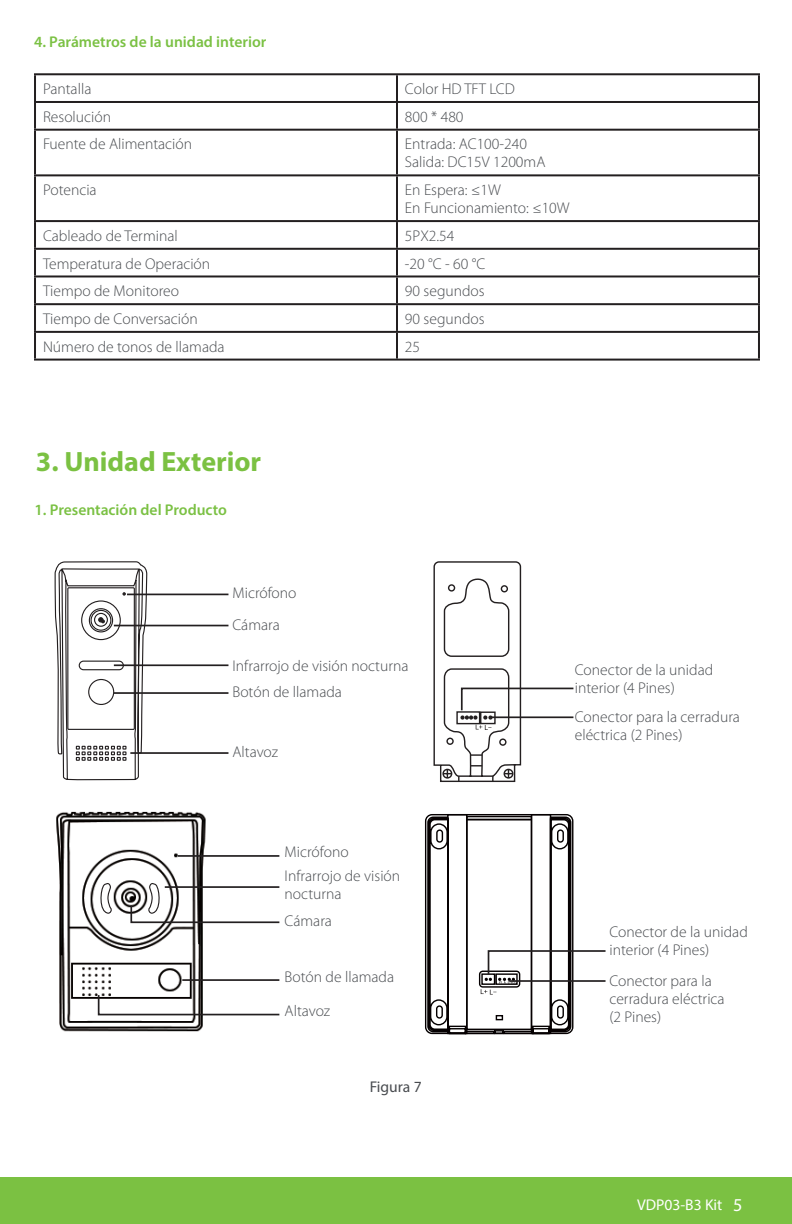
<style>
.page{position:relative;width:792px;height:1224px;background:#fff}
.page>*{position:absolute;margin:0;border:0;box-sizing:border-box;transform-origin:0 0}
.t1{font:700 28px "Myriad Pro";color:#7bc142}
.t2{font:300 15.6px/18px "Myriad Pro";color:#484b4f}
.t3{font:600 15.6px "Myriad Pro";color:#7bc144}
.t4{font:15.6px "Myriad Pro";color:#fff}
.t5{font:15.6px "Myriad Pro";color:#484b4f}
.s1{font-size:18.2px}
</style>
<div class="page">
<div style="left:0;top:1178px;width:792px;height:46px;background:#7bc142"></div>
<hr style="left:34px;top:73px;width:363px;height:2px;background:#231f20">
<hr style="left:34px;top:75px;width:2px;height:26px;background:#231f20">
<hr style="left:397px;top:73px;width:363px;height:2px;background:#231f20">
<hr style="left:396px;top:75px;width:2px;height:26px;background:#231f20">
<hr style="left:758px;top:75px;width:2px;height:26px;background:#231f20">
<hr style="left:34px;top:101px;width:363px;height:2px;background:#231f20">
<hr style="left:34px;top:103px;width:2px;height:26px;background:#231f20">
<hr style="left:397px;top:101px;width:363px;height:2px;background:#231f20">
<hr style="left:396px;top:103px;width:2px;height:26px;background:#231f20">
<hr style="left:758px;top:103px;width:2px;height:26px;background:#231f20">
<hr style="left:34px;top:129px;width:363px;height:2px;background:#231f20">
<hr style="left:34px;top:131px;width:2px;height:43px;background:#231f20">
<hr style="left:397px;top:129px;width:363px;height:2px;background:#231f20">
<hr style="left:396px;top:131px;width:2px;height:43px;background:#231f20">
<hr style="left:758px;top:131px;width:2px;height:43px;background:#231f20">
<hr style="left:34px;top:174px;width:363px;height:2px;background:#231f20">
<hr style="left:34px;top:176px;width:2px;height:44px;background:#231f20">
<hr style="left:397px;top:174px;width:363px;height:2px;background:#231f20">
<hr style="left:396px;top:176px;width:2px;height:44px;background:#231f20">
<hr style="left:758px;top:176px;width:2px;height:44px;background:#231f20">
<hr style="left:34px;top:220px;width:363px;height:2px;background:#231f20">
<hr style="left:34px;top:222px;width:2px;height:26px;background:#231f20">
<hr style="left:397px;top:220px;width:363px;height:2px;background:#231f20">
<hr style="left:396px;top:222px;width:2px;height:26px;background:#231f20">
<hr style="left:758px;top:222px;width:2px;height:26px;background:#231f20">
<hr style="left:34px;top:248px;width:363px;height:2px;background:#231f20">
<hr style="left:34px;top:250px;width:2px;height:25px;background:#231f20">
<hr style="left:397px;top:248px;width:363px;height:2px;background:#231f20">
<hr style="left:396px;top:250px;width:2px;height:25px;background:#231f20">
<hr style="left:758px;top:250px;width:2px;height:25px;background:#231f20">
<hr style="left:34px;top:275px;width:363px;height:2px;background:#231f20">
<hr style="left:34px;top:277px;width:2px;height:26px;background:#231f20">
<hr style="left:397px;top:275px;width:363px;height:2px;background:#231f20">
<hr style="left:396px;top:277px;width:2px;height:26px;background:#231f20">
<hr style="left:758px;top:277px;width:2px;height:26px;background:#231f20">
<hr style="left:34px;top:303px;width:363px;height:2px;background:#231f20">
<hr style="left:34px;top:305px;width:2px;height:26px;background:#231f20">
<hr style="left:397px;top:303px;width:363px;height:2px;background:#231f20">
<hr style="left:396px;top:305px;width:2px;height:26px;background:#231f20">
<hr style="left:758px;top:305px;width:2px;height:26px;background:#231f20">
<hr style="left:34px;top:331px;width:363px;height:2px;background:#231f20">
<hr style="left:34px;top:333px;width:2px;height:26px;background:#231f20">
<hr style="left:397px;top:331px;width:363px;height:2px;background:#231f20">
<hr style="left:396px;top:333px;width:2px;height:26px;background:#231f20">
<hr style="left:758px;top:333px;width:2px;height:26px;background:#231f20">
<hr style="left:34px;top:359px;width:363px;height:2px;background:#231f20">
<hr style="left:397px;top:359px;width:363px;height:2px;background:#231f20">
<img style="left:148px;top:811px;width:58px;height:221px">
<svg style="left:148px;top:854px;width:132px;height:162px"></svg>
<svg style="left:54px;top:561px;width:94px;height:471px"></svg>
<svg style="left:67px;top:587px;width:68px;height:174px"></svg>
<hr style="left:127px;top:594px;width:101px;height:1px;background:#231f20">
<hr style="left:114px;top:625px;width:114px;height:1px;background:#231f20">
<hr style="left:114px;top:664px;width:114px;height:2px;background:#231f20">
<hr style="left:114px;top:692px;width:114px;height:2px;background:#231f20">
<hr style="left:130px;top:752px;width:98px;height:2px;background:#231f20">
<svg style="left:424px;top:814px;width:182px;height:221px"></svg>
<svg style="left:433px;top:561px;width:141px;height:222px"></svg>
<p class="t3" style="left:34px;top:31px;width:234px">4. Parámetros de la unidad interior</p>
<p class="t2" style="left:43px;top:80px;width:50px">Pantalla</p>
<p class="t2" style="left:405px;top:80px;width:111px">Color HD TFT LCD</p>
<p class="t2" style="left:43px;top:107px;width:70px">Resolución</p>
<p class="t2" style="left:405px;top:107px;width:60px">800 * 480</p>
<p class="t2" style="left:43px;top:135px;width:151px">Fuente de Alimentación</p>
<p class="t2" style="left:405px;top:135px;width:142px">Entrada: AC100-240<br>Salida: DC15V 1200mA</p>
<p class="t2" style="left:43px;top:181px;width:55px">Potencia</p>
<p class="t2" style="left:405px;top:181px;width:166px">En Espera: ≤1W<br>En Funcionamiento: ≤10W</p>
<p class="t2" style="left:43px;top:226px;width:136px">Cableado de Terminal</p>
<p class="t2" style="left:405px;top:226px;width:51px">5PX2.54</p>
<p class="t2" style="left:43px;top:254px;width:169px">Temperatura de Operación</p>
<p class="t2" style="left:405px;top:254px;width:82px">-20 °C - 60 °C</p>
<p class="t2" style="left:43px;top:282px;width:138px">Tiempo de Monitoreo</p>
<p class="t2" style="left:405px;top:282px;width:81px">90 segundos</p>
<p class="t2" style="left:43px;top:310px;width:156px">Tiempo de Conversación</p>
<p class="t2" style="left:405px;top:310px;width:81px">90 segundos</p>
<p class="t2" style="left:43px;top:337px;width:183px">Número de tonos de llamada</p>
<p class="t2" style="left:405px;top:337px;width:17px">25</p>
<h1 class="t1" style="left:36px;top:444px;width:227px">3. Unidad Exterior</h1>
<p class="t3" style="left:35px;top:499px;width:194px">1. Presentación del Producto</p>
<p class="t2" style="left:232px;top:576px;width:66px;line-height:32px">Micrófono<br>Cámara</p>
<p class="t2" style="left:232px;top:653px;width:178px;line-height:25.8px">Infrarrojo de visión nocturna<br>Botón de llamada</p>
<p class="t2" style="left:232px;top:743px;width:47px">Altavoz</p>
<p class="t2" style="left:285px;top:840px;width:117px;line-height:23.8px">Micrófono<br>Infrarrojo de visión</p>
<p class="t2" style="left:285px;top:880px;width:59px;line-height:27.4px">nocturna<br>Cámara</p>
<p class="t2" style="left:285px;top:960px;width:111px;line-height:33.8px">Botón de llamada<br>Altavoz</p>
<p class="t5" style="left:370px;top:1077px;width:54px">Figura 7</p>
<p class="t2" style="left:575px;top:661px;width:140px">Conector de la unidad interior (4 Pines)</p>
<p class="t2" style="left:575px;top:708px;width:167px">Conector para la cerradura eléctrica (2 Pines)</p>
<p class="t2" style="left:609px;top:923px;width:140px">Conector de la unidad interior (4 Pines)</p>
<p class="t2" style="left:609px;top:972px;width:117px">Conector para la cerradura eléctrica (2 Pines)</p>
<p class="t4" style="left:637px;top:1195px;width:107px">VDP03-B3 Kit <span class="s1">5</span></p>
</div>
